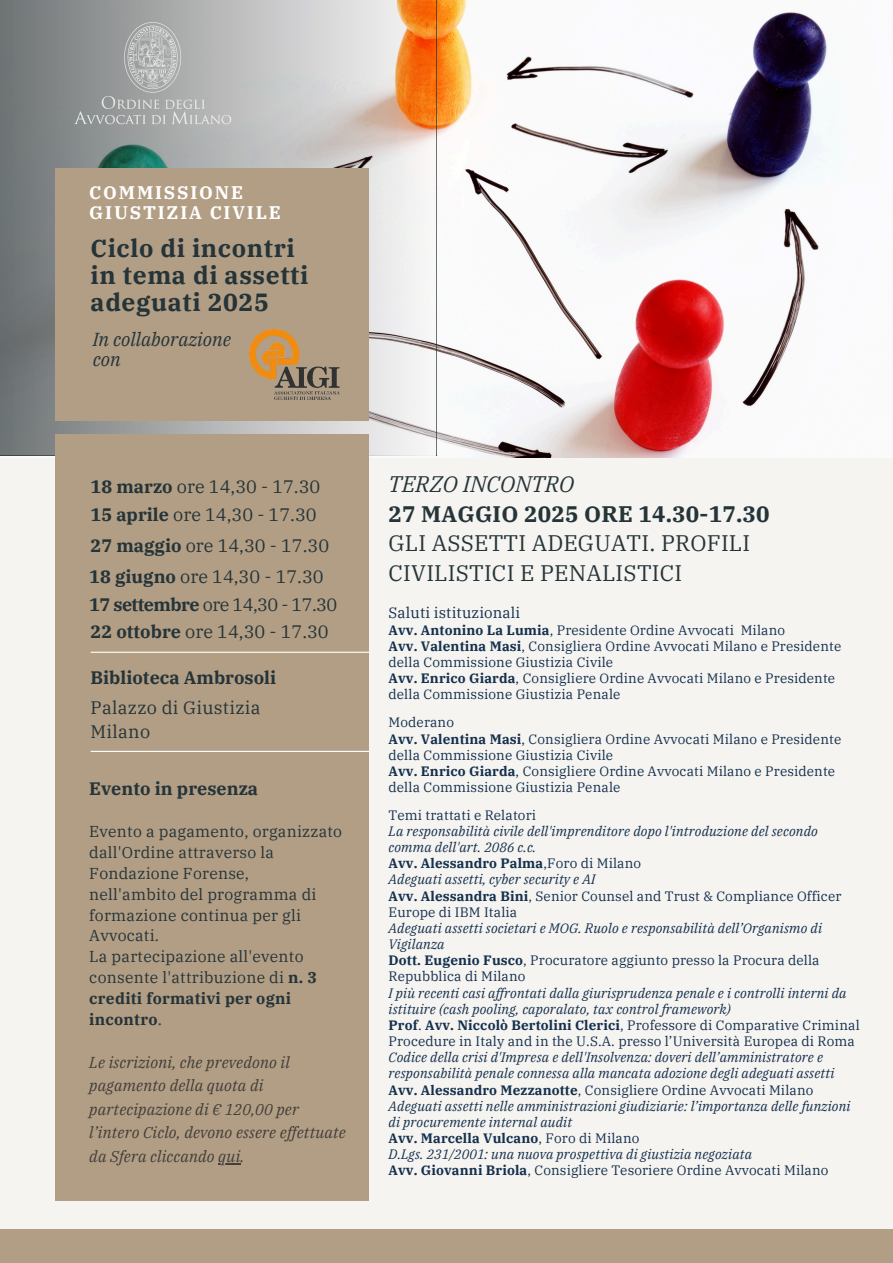
<style>
.page{position:relative;width:893px;height:1263px;background:#fff}
.page>*{position:absolute;margin:0;border:0;box-sizing:border-box;transform-origin:0 0}
.t1{font:700 24.75px/27px "IBM Plex Serif";letter-spacing:.025em;color:#253439}
.t2{font:22.42px/29.8px "IBM Plex Serif";letter-spacing:.01em;color:#253439}
.t3{font:italic 18.75px/20.2px "IBM Plex Serif";color:#253439}
.t4{font:700 18.23px/19.6px "IBM Plex Serif";letter-spacing:.1em;color:#fff}
.t5{font:18px/23.6px "IBM Plex Serif";color:#253439}
.t6{font:700 18px "IBM Plex Serif";color:#253439}
.t7{font:18px "IBM Plex Serif";letter-spacing:-.03em;color:#253439}
.t8{font:15.75px/20.9px "IBM Plex Serif";letter-spacing:.015em;color:#253439}
.t9{font:italic 15.75px/23.6px "IBM Plex Serif";letter-spacing:.01em;color:#423e3a}
.t10{font:15.08px "IBM Plex Serif";letter-spacing:.01em;color:#14304d}
.t11{font:13.58px/16.2px "IBM Plex Serif";letter-spacing:.01em;color:#14304d}
.t12{font:italic 13.58px/16.2px "IBM Plex Serif";letter-spacing:.01em;color:#14304d}
.t13{font:700 13.58px "IBM Plex Serif";letter-spacing:.01em;color:#14304d}
.s1{font-weight:700}
.s2{font-style:italic}
.s3{font-weight:400}
</style>
<div class="page">
<div style="left:0;top:1229px;width:893px;height:34px;background:#b29e84"></div>
<div style="left:0;top:456px;width:893px;height:773px;background:#f6f4f1"></div>
<img style="left:30px;top:0;width:860px;height:457px">
<svg style="left:0;top:0;width:436px;height:456px;background:#b7b2ac"></svg>
<div style="left:55px;top:434px;width:314px;height:767px;background:#b29e84"></div>
<div style="left:55px;top:168px;width:313px;height:252px;background:#b29e84"></div>
<hr style="left:91px;top:652px;width:278px;height:1px;background:#fff">
<hr style="left:91px;top:751px;width:278px;height:1px;background:#fff">
<img style="left:55px;top:7px;width:194px;height:137px">
<svg style="left:218px;top:1163px;width:22px;height:1px"></svg>
<img style="left:249px;top:329px;width:91px;height:71px">
<h5 class="t4" style="left:89px;top:183px;width:193px">COMMISSIONE<br>GIUSTIZIA CIVILE</h5>
<p class="t1" style="left:91px;top:234px;width:219px">Ciclo di incontri in tema di assetti adeguati 2025</p>
<h3 class="t3" style="left:93px;top:329px;width:140px">In collaborazione con</h3>
<h2 class="t5" style="left:91px;top:474px;width:231px"><span class="s1">18 marzo</span> ore 14,30 - 17.30</h2>
<h5 class="t5" style="left:91px;top:502px;width:228px"><span class="s1">15 aprile</span> ore 14,30 - 17.30</h5>
<h5 class="t5" style="left:91px;top:533px;width:240px"><span class="s1">27 maggio</span> ore 14,30 - 17.30</h5>
<p class="t5" style="left:89px;top:564px;width:236px"><span class="s1">18 giugno</span> ore 14,30 - 17.30</p>
<h4 class="t5" style="left:91px;top:620px;width:240px"><span class="s1">22 ottobre</span> ore 14,30 - 17.30</h4>
<h5 class="t7" style="left:89px;top:592px;width:249px"><span class="s1">17 settembre</span> ore 14,30 - 17.30</h5>
<p class="t6" style="left:91px;top:665px;width:187px">Biblioteca Ambrosoli</p>
<h5 class="t5" style="left:91px;top:696px;width:172px">Palazzo di Giustizia<br>Milano</h5>
<h5 class="t6" style="left:89px;top:776px;width:170px">Evento in presenza</h5>
<h5 class="t8" style="left:89px;top:821px;width:254px">Evento a pagamento, organizzato dall'Ordine attraverso la<br>Fondazione Forense,<br>nell'ambito del programma di formazione continua per gli<br>Avvocati.<br>La partecipazione all'evento consente l'attribuzione di <span class="s1">n. 3 crediti formativi per ogni incontro</span>.</h5>
<p class="t9" style="left:89px;top:1050px;width:258px">Le iscrizioni, che prevedono il pagamento della quota di partecipazione di € 120,00 per l’intero Ciclo, devono essere ef ettuate da Sfera cliccando qui.</p>
<h5 class="t2" style="left:388px;top:468px;width:382px"><span class="s2">TERZO INCONTRO<br></span><span class="s1">27 MAGGIO 2025 ORE 14.30-17.30<br></span>GLI ASSETTI ADEGUATI. PROFILI<br>CIVILISTICI E PENALISTICI</h5>
<p class="t10" style="left:388px;top:603px;width:133px">Saluti istituzionali</p>
<h4 class="t11" style="left:388px;top:622px;width:398px"><span class="s1">Avv. Antonino La Lumia</span>, Presidente Ordine Avvocati Milano</h4>
<h6 class="t11" style="left:388px;top:638px;width:454px"><span class="s1">Avv. Valentina Masi</span>, Consigliera Ordine Avvocati Milano e Presidente della Commissione Giustizia Civile</h6>
<h6 class="t11" style="left:388px;top:670px;width:448px"><span class="s1">Avv. Enrico Giarda</span>, Consigliere Ordine Avvocati Milano e Presidente della Commissione Giustizia Penale</h6>
<h1 class="t11" style="left:388px;top:714px;width:67px">Moderano</h1>
<p class="t11" style="left:388px;top:730px;width:454px"><span class="s1">Avv. Valentina Masi</span>, Consigliera Ordine Avvocati Milano e Presidente della Commissione Giustizia Civile</p>
<p class="t11" style="left:388px;top:763px;width:448px"><span class="s1">Avv. Enrico Giarda</span>, Consigliere Ordine Avvocati Milano e Presidente della Commissione Giustizia Penale</p>
<p class="t11" style="left:388px;top:806px;width:149px">Temi trattati e Relatori</p>
<p class="t12" style="left:388px;top:823px;width:431px">La responsabilità civile dell'imprenditore dopo l'introduzione del secondo comma dell'art. 2086 c.c.</p>
<p class="t13" style="left:388px;top:854px;width:254px">Avv. Alessandro Palma<span class="s3">,Foro di Milano</span></p>
<p class="t12" style="left:388px;top:871px;width:208px">Adeguati assetti, cyber security e AI</p>
<p class="t11" style="left:388px;top:887px;width:454px"><span class="s1">Avv. Alessandra Bini</span>, Senior Counsel and Trust &amp; Compliance Officer<br>Europe di IBM Italia</p>
<p class="t12" style="left:388px;top:920px;width:435px">Adeguati assetti societari e MOG. Ruolo e responsabilità dell’Organismo di<br>Vigilanza</p>
<p class="t11" style="left:388px;top:952px;width:432px"><span class="s1">Dott. Eugenio Fusco</span>, Procuratore aggiunto presso la Procura della<br>Repubblica di Milano</p>
<p class="t12" style="left:388px;top:984px;width:459px">I più recenti casi af rontati dalla giurisprudenza penale e i controlli interni da istituire (cash pooling, caporalato, tax control framework)</p>
<p class="t11" style="left:388px;top:1017px;width:473px"><span class="s1">Prof</span>. <span class="s1">Avv. Niccolò Bertolini Clerici</span>, Professore di Comparative Criminal<br>Procedure in Italy and in the U.S.A. presso l’Università Europea di Roma</p>
<p class="t12" style="left:388px;top:1049px;width:447px">Codice della crisi d'Impresa e dell'Insolvenza: doveri dell’amministratore e responsabilità penale connessa alla mancata adozione degli adeguati assetti</p>
<p class="t11" style="left:388px;top:1081px;width:426px"><span class="s1">Avv. Alessandro Mezzanotte</span>, Consigliere Ordine Avvocati Milano</p>
<p class="t12" style="left:388px;top:1097px;width:463px">Adeguati assetti nelle amministrazioni giudiziarie: l’importanza delle funzioni di procuremente internal audit</p>
<p class="t13" style="left:388px;top:1129px;width:252px">Avv. Marcella Vulcano<span class="s3">, Foro di Milano</span></p>
<p class="t12" style="left:388px;top:1146px;width:365px">D.Lgs. 231/2001: una nuova prospettiva di giustizia negoziata</p>
<p class="t11" style="left:388px;top:1162px;width:441px"><span class="s1">Avv. Giovanni Briola</span>, Consigliere Tesoriere Ordine Avvocati Milano</p>
</div>
